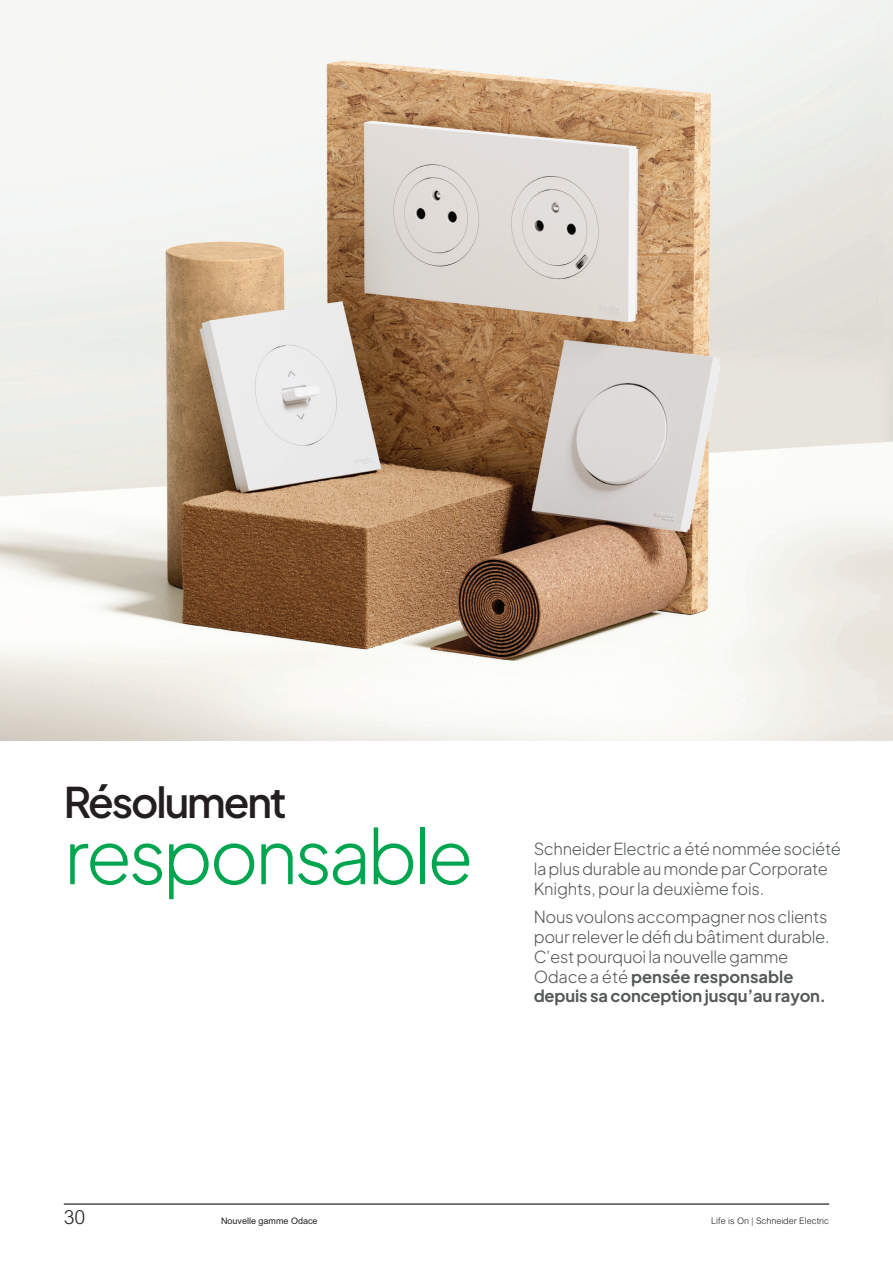
<style>
.page{position:relative;width:893px;height:1263px;background:#fff}
.page>*{position:absolute;margin:0;border:0;box-sizing:border-box;transform-origin:0 0}
.t1{font:300 75px "Plus Jakarta Sans";letter-spacing:-.05em;color:#00a54f}
.t2{font:600 42px "Plus Jakarta Sans";letter-spacing:-.05em;color:#231f20}
.t3{font:300 19.5px "Arial MT Std";color:#231f20}
.t4{font:300 16.5px/19.8px "Plus Jakarta Sans";letter-spacing:-.02em;color:#55595a}
.t5{font:300 9px "Arial Rounded MT Pro";color:#231f20}
.t6{font:9px "Arial MT Std";color:#231f20}
.s1{font-weight:700}
</style>
<div class="page">
<hr style="left:64px;top:1203px;width:765px;height:2px;background:#231f20">
<img style="left:0;top:0;width:893px;height:741px">
<h2 class="t2" style="left:64px;top:766px;width:224px">Résolument</h2>
<h1 class="t1" style="left:64px;top:796px;width:411px">responsable</h1>
<p class="t4" style="left:534px;top:837px;width:309px">Schneider Electric a été nommée société la plus durable au monde par Corporate<br>Knights, pour la deuxième fois.</p>
<p class="t4" style="left:534px;top:905px;width:297px">Nous voulons accompagner nos clients pour relever le défi du bâtiment durable.<br>C’est pourquoi la nouvelle gamme Odace a été <span class="s1">pensée responsable depuis sa conception jusqu’au rayon.</span></p>
<p class="t3" style="left:64px;top:1206px;width:23px">30</p>
<p class="t6" style="left:221px;top:1216px;width:98px">Nouvelle gamme Odace</p>
<p class="t5" style="left:711px;top:1216px;width:119px">Life is On | Schneider Electric</p>
</div>
